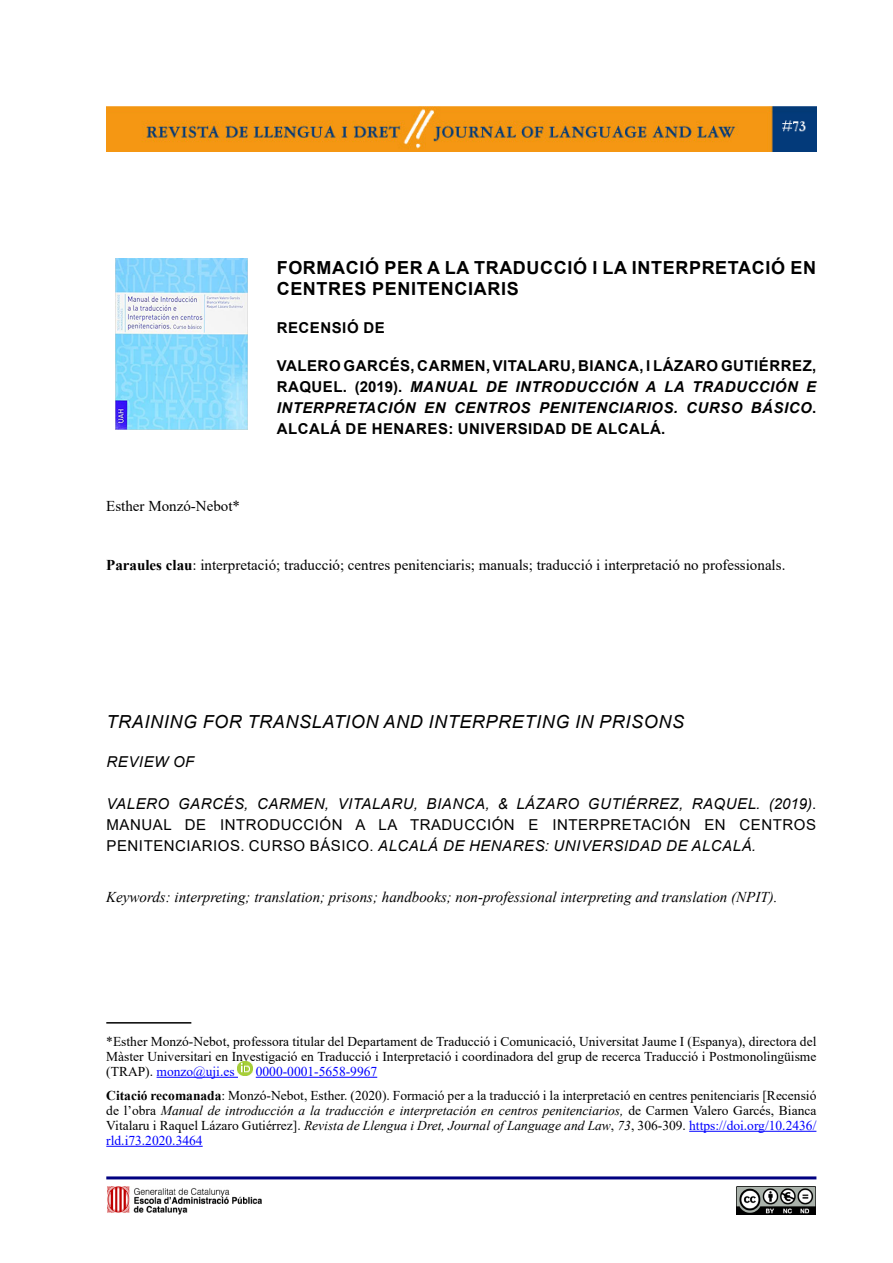
<style>
.page{position:relative;width:893px;height:1263px;background:#fff}
.page>*{position:absolute;margin:0;border:0;box-sizing:border-box;transform-origin:0 0}
.Títol_article{font:700 18px/21px "Arial";letter-spacing:.035em;color:#000}
.Títol_article_2a_lle{font:italic 18px "Arial";letter-spacing:.035em;color:#000}
.Títol_article-2{font:700 15px/21px "Arial";letter-spacing:.035em;color:#000;text-align:justify}
.Títol_article_2a_lle-2{font:italic 15px/21px "Arial";letter-spacing:.035em;color:#000;text-align:justify}
.paraules_clau{font:15px "Times New Roman";color:#000}
.cos_resum_2a_llengua{font:italic 15px "Times New Roman";color:#000}
.nom_de_l_autor{font:15px "Times New Roman";color:#000}
.nota_a_peu_de_pàgina{font:13.5px/15px "Times New Roman";color:#000;text-align:justify}
.nota_a_peu_de_pàgina-2{font:13.5px "Times New Roman";color:#00f}
.s1{font-style:italic}
.s2{font-weight:700}
.s3{font-style:normal}
.s4{color:#00f}
</style>
<div class="page">
<hr style="left:106px;top:1176px;width:710px;height:3px;background:#000080">
<img style="left:106px;top:106px;width:711px;height:46px">
<img style="left:107px;top:1187px;width:155px;height:28px">
<img style="left:737px;top:1187px;width:78px;height:27px">
<hr style="left:106px;top:1022px;width:85px;height:1px;background:#000">
<hr style="left:157px;top:1077px;width:81px;height:1px;background:#00f">
<hr style="left:256px;top:1077px;width:121px;height:1px;background:#00f">
<hr style="left:689px;top:1131px;width:127px;height:1px;background:#00f">
<hr style="left:106px;top:1146px;width:97px;height:1px;background:#00f">
<img style="left:116px;top:258px;width:132px;height:172px">
<img style="left:238px;top:1061px;width:14px;height:15px">
<p class="nom_de_l_autor" style="left:106px;top:495px;width:135px">Esther Monzó-Nebot*</p>
<p class="Títol_article" style="left:277px;top:258px;width:541px">FORMACIÓ PER A LA TRADUCCIÓ I LA INTERPRETACIÓ EN<br>CENTRES PENITENCIARIS</p>
<p class="Títol_article-2" style="left:277px;top:318px;width:110px">RECENSIÓ DE</p>
<p class="Títol_article-2" style="left:277px;top:356px;width:541px">VALERO GARCÉS, CARMEN, VITALARU, BIANCA, I LÁZARO GUTIÉRREZ, RAQUEL. (2019). <span class="s1">MANUAL DE INTRODUCCIÓN A LA TRADUCCIÓN E INTERPRETACIÓN EN CENTROS PENITENCIARIOS. CURSO BÁSICO</span>.<br>ALCALÁ DE HENARES: UNIVERSIDAD DE ALCALÁ.</p>
<p class="paraules_clau" style="left:106px;top:554px;width:681px"><span class="s2">Paraules clau</span>: interpretació; traducció; centres penitenciaris; manuals; traducció i interpretació no professionals.</p>
<p class="Títol_article_2a_lle" style="left:107px;top:710px;width:579px">TRAINING FOR TRANSLATION AND INTERPRETING IN PRISONS</p>
<p class="Títol_article_2a_lle-2" style="left:107px;top:751px;width:89px">REVIEW OF</p>
<p class="Títol_article_2a_lle-2" style="left:107px;top:793px;width:711px">VALERO GARCÉS, CARMEN, VITALARU, BIANCA, &amp; LÁZARO GUTIÉRREZ, RAQUEL. (2019)<span class="s3">.<br>MANUAL DE INTRODUCCIÓN A LA TRADUCCIÓN E INTERPRETACIÓN EN CENTROS PENITENCIARIOS. CURSO BÁSICO.</span> ALCALÁ DE HENARES: UNIVERSIDAD DE ALCALÁ.</p>
<p class="cos_resum_2a_llengua" style="left:106px;top:886px;width:673px">Keywords: interpreting; translation; prisons; handbooks; non-professional interpreting and translation (NPIT).</p>
<p class="nota_a_peu_de_pàgina" style="left:106px;top:1033px;width:712px">*Esther Monzó-Nebot, professora titular del Departament de Traducció i Comunicació, Universitat Jaume I (Espanya), directora del Màster Universitari en Investigació en Traducció i Interpretació i coordinadora del grup de recerca Traducció i Postmonolingüisme (TRAP). <span class="s4">monzo@uji.es</span></p>
<p class="nota_a_peu_de_pàgina-2" style="left:256px;top:1062px;width:123px">0000-0001-5658-9967</p>
<p class="nota_a_peu_de_pàgina" style="left:106px;top:1087px;width:712px"><span class="s2">Citació recomanada</span>: Monzó-Nebot, Esther. (2020). Formació per a la traducció i la interpretació en centres penitenciaris [Recensió de l’obra <span class="s1">Manual de introducción a la traducción e interpretación en centros penitenciarios,</span> de Carmen Valero Garcés, Bianca Vitalaru i Raquel Lázaro Gutiérrez]. <span class="s1">Revista de Llengua i Dret, Journal of Language and Law</span>, <span class="s1">73</span>, 306-309. <span class="s4">https://doi.org/10.2436/ rld.i73.2020.3464</span></p>
</div>
